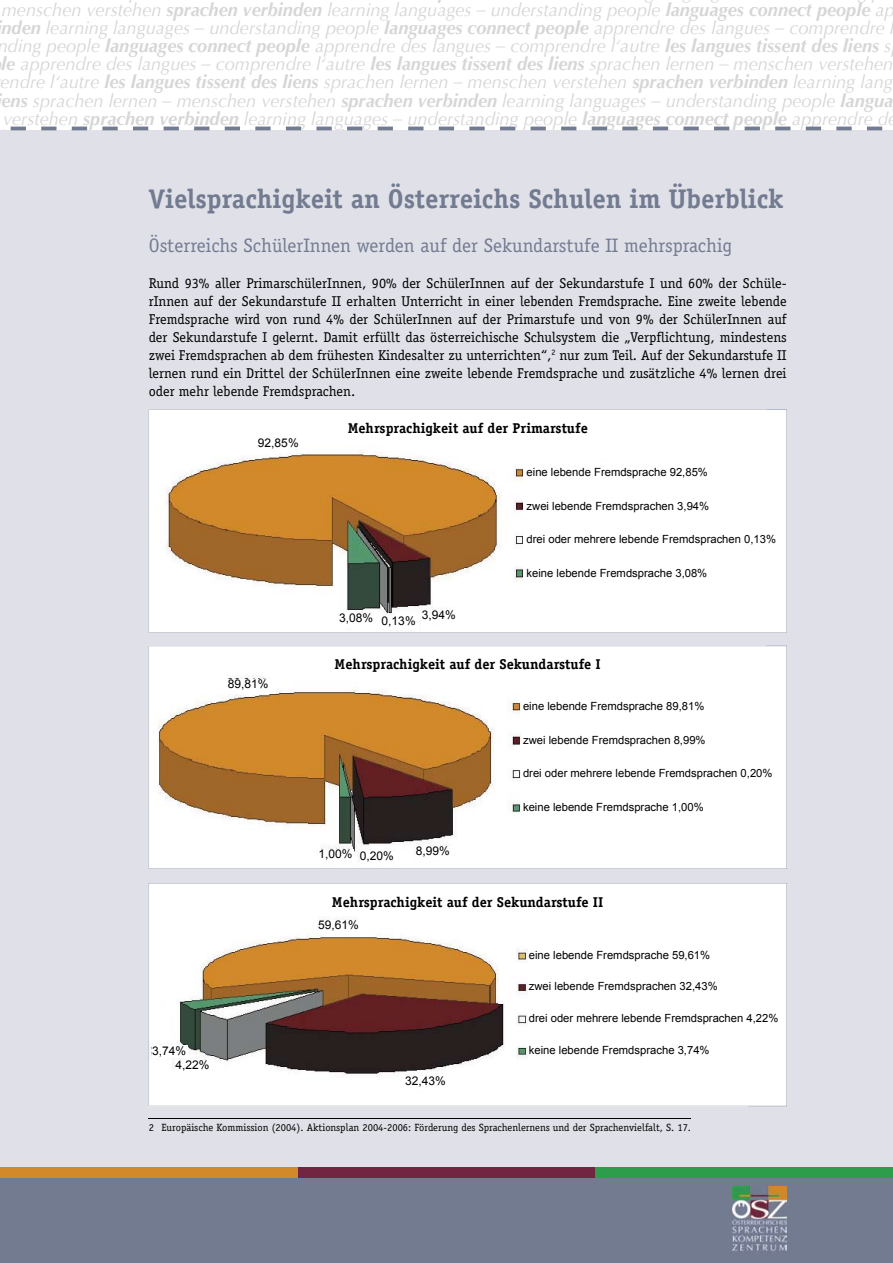
<style>
.page{position:relative;width:893px;height:1263px;background:#fff}
.page>*{position:absolute;margin:0;border:0;box-sizing:border-box;transform-origin:0 0}
.t1{font:700 27px "Officina Serif";color:#737b91}
.t2{font:19.5px "Officina Serif";color:#737b91}
.t3{font:italic 18.15px/18.1px "Optima";color:#d6d6d6;text-align:center}
.t4{font:14.25px/18px "Officina Serif";color:#000;text-align:justify}
.t5{font:700 14.25px "Officina Serif";color:#000}
.t6{font:12px/14.4px "Arial";color:#000}
.t7{font:11.25px "Arial";color:#000}
.t8{font:10.5px "Officina Serif";color:#000}
.s1{font-weight:700}
</style>
<div class="page">
<div style="left:0;top:130px;width:893px;height:1045px;background:#e0e1e8"></div>
<div style="left:0;top:1171px;width:893px;height:92px;background:#737b91"></div>
<div style="left:0;top:1167px;width:303px;height:11px;background:#d28929"></div>
<div style="left:298px;top:1167px;width:303px;height:11px;background:#722540"></div>
<div style="left:595px;top:1167px;width:298px;height:11px;background:#2e9d4b"></div>
<hr style="left:11px;top:127px;width:15px;height:3px;background:#737b91">
<hr style="left:41px;top:127px;width:16px;height:3px;background:#737b91">
<hr style="left:72px;top:127px;width:15px;height:3px;background:#737b91">
<hr style="left:102px;top:127px;width:16px;height:3px;background:#737b91">
<hr style="left:133px;top:127px;width:15px;height:3px;background:#737b91">
<hr style="left:164px;top:127px;width:15px;height:3px;background:#737b91">
<hr style="left:194px;top:127px;width:15px;height:3px;background:#737b91">
<hr style="left:225px;top:127px;width:15px;height:3px;background:#737b91">
<hr style="left:255px;top:127px;width:16px;height:3px;background:#737b91">
<hr style="left:286px;top:127px;width:15px;height:3px;background:#737b91">
<hr style="left:316px;top:127px;width:16px;height:3px;background:#737b91">
<hr style="left:347px;top:127px;width:15px;height:3px;background:#737b91">
<hr style="left:378px;top:127px;width:15px;height:3px;background:#737b91">
<hr style="left:408px;top:127px;width:15px;height:3px;background:#737b91">
<hr style="left:439px;top:127px;width:15px;height:3px;background:#737b91">
<hr style="left:469px;top:127px;width:16px;height:3px;background:#737b91">
<hr style="left:500px;top:127px;width:15px;height:3px;background:#737b91">
<hr style="left:531px;top:127px;width:15px;height:3px;background:#737b91">
<hr style="left:561px;top:127px;width:15px;height:3px;background:#737b91">
<hr style="left:592px;top:127px;width:15px;height:3px;background:#737b91">
<hr style="left:622px;top:127px;width:16px;height:3px;background:#737b91">
<hr style="left:653px;top:127px;width:15px;height:3px;background:#737b91">
<hr style="left:683px;top:127px;width:16px;height:3px;background:#737b91">
<hr style="left:714px;top:127px;width:15px;height:3px;background:#737b91">
<hr style="left:745px;top:127px;width:15px;height:3px;background:#737b91">
<hr style="left:775px;top:127px;width:15px;height:3px;background:#737b91">
<hr style="left:806px;top:127px;width:15px;height:3px;background:#737b91">
<hr style="left:836px;top:127px;width:16px;height:3px;background:#737b91">
<hr style="left:867px;top:127px;width:15px;height:3px;background:#737b91">
<img style="left:732px;top:1186px;width:54px;height:66px">
<hr style="left:149px;top:1118px;width:542px;height:1px;background:#000">
<svg style="left:149px;top:409px;width:638px;height:224px;background:#decab2"></svg>
<svg style="left:149px;top:646px;width:638px;height:223px;background:#d9c4ab"></svg>
<svg style="left:149px;top:883px;width:638px;height:223px;background:#d1c5ba"></svg>
<div style="left:524px;top:461px;width:256px;height:129px;background:#fff"></div>
<div style="left:521px;top:694px;width:259px;height:144px;background:#fff"></div>
<div style="left:528px;top:943px;width:231px;height:124px;background:#fff"></div>
<div style="left:258px;top:439px;width:48px;height:14px;background:#fff"></div>
<div style="left:339px;top:613px;width:42px;height:15px;background:#fff"></div>
<div style="left:382px;top:617px;width:37px;height:13px;background:#fff"></div>
<div style="left:422px;top:610px;width:48px;height:15px;background:#fff"></div>
<div style="left:319px;top:849px;width:35px;height:15px;background:#fff"></div>
<div style="left:360px;top:851px;width:48px;height:15px;background:#fff"></div>
<div style="left:416px;top:846px;width:48px;height:15px;background:#fff"></div>
<div style="left:228px;top:679px;width:48px;height:14px;background:#fff"></div>
<div style="left:152px;top:1046px;width:35px;height:12px;background:#fff"></div>
<div style="left:175px;top:1060px;width:39px;height:15px;background:#fff"></div>
<div style="left:405px;top:1076px;width:48px;height:15px;background:#fff"></div>
<div style="left:318px;top:920px;width:48px;height:15px;background:#fff"></div>
<p class="t3" style="left:-2px;top:1px;width:901px">menschen verstehen <span class="s1">sprachen verbinden</span> learning languages – understanding people <span class="s1">languages connect people</span> ap <span class="s1">nden</span> learning languages – understanding people <span class="s1">languages connect people</span> apprendre des langues – comprendre l nding people <span class="s1">languages connect people</span> apprendre des langues – comprendre l‘autre <span class="s1">les langues tissent des liens</span> s <span class="s1">le</span> apprendre des langues – comprendre l‘autre <span class="s1">les langues tissent des liens</span> sprachen lernen – menschen verstehen endre l‘autre <span class="s1">les langues tissent des liens</span> sprachen lernen – menschen verstehen <span class="s1">sprachen verbinden</span> learning lang <span class="s1">ens</span> sprachen lernen – menschen verstehen <span class="s1">sprachen verbinden</span> learning languages – understanding people <span class="s1">langua </span>verstehen <span class="s1">sprachen verbinden</span> learning languages – understanding people <span class="s1">languages connect people</span> apprendre de</p>
<h1 class="t1" style="left:149px;top:182px;width:636px">Vielsprachigkeit an Österreichs Schulen im Überblick</h1>
<p class="t2" style="left:149px;top:234px;width:585px">Österreichs SchülerInnen werden auf der Sekundarstufe II mehrsprachig</p>
<p class="t4" style="left:149px;top:274px;width:639px">Rund 93% aller PrimarschülerInnen, 90% der SchülerInnen auf der Sekundarstufe I und 60% der Schüle&shy;rInnen auf der Sekundarstufe II erhalten Unterricht in einer lebenden Fremdsprache. Eine zweite lebende Fremdsprache wird von rund 4% der SchülerInnen auf der Primarstufe und von 9% der SchülerInnen auf der Sekundarstufe I gelernt. Damit erfüllt das österreichische Schulsystem die „Verpflichtung, mindestens zwei Fremdsprachen ab dem frühesten Kindesalter zu unterrichten“,<sup>2</sup> nur zum Teil. Auf der Sekundarstufe II lernen rund ein Drittel der SchülerInnen eine zweite lebende Fremdsprache und zusätzliche 4% lernen drei oder mehr lebende Fremdsprachen.</p>
<p class="t5" style="left:348px;top:419px;width:242px">Mehrsprachigkeit auf der Primarstufe</p>
<p class="t6" style="left:258px;top:436px;width:42px">92,85%</p>
<p class="t6" style="left:228px;top:676px;width:42px">89,81%</p>
<p class="t6" style="left:175px;top:1043px;width:36px;text-indent:-23px">3,74%<br>4,22%</p>
<p class="t6" style="left:339px;top:612px;width:78px">3,08% 0,13%</p>
<p class="t6" style="left:422px;top:608px;width:36px">3,94%</p>
<p class="t7" style="left:527px;top:465px;width:183px">eine lebende Fremdsprache 92,85%</p>
<p class="t7" style="left:527px;top:498px;width:184px">zwei lebende Fremdsprachen 3,94%</p>
<p class="t7" style="left:527px;top:532px;width:251px">drei oder mehrere lebende Fremdsprachen 0,13%</p>
<p class="t7" style="left:527px;top:566px;width:182px">keine lebende Fremdsprache 3,08%</p>
<p class="t5" style="left:335px;top:656px;width:268px">Mehrsprachigkeit auf der Sekundarstufe I</p>
<p class="t6" style="left:319px;top:847px;width:77px">1,00% 0,20%</p>
<p class="t6" style="left:416px;top:843px;width:36px">8,99%</p>
<p class="t7" style="left:523px;top:699px;width:183px">eine lebende Fremdsprache 89,81%</p>
<p class="t7" style="left:523px;top:732px;width:184px">zwei lebende Fremdsprachen 8,99%</p>
<p class="t7" style="left:523px;top:766px;width:251px">drei oder mehrere lebende Fremdsprachen 0,20%</p>
<p class="t7" style="left:523px;top:800px;width:182px">keine lebende Fremdsprache 1,00%</p>
<p class="t5" style="left:332px;top:893px;width:273px">Mehrsprachigkeit auf der Sekundarstufe II</p>
<p class="t6" style="left:318px;top:918px;width:42px">59,61%</p>
<p class="t6" style="left:405px;top:1073px;width:42px">32,43%</p>
<p class="t7" style="left:529px;top:947px;width:183px">eine lebende Fremdsprache 59,61%</p>
<p class="t7" style="left:529px;top:979px;width:190px">zwei lebende Fremdsprachen 32,43%</p>
<p class="t7" style="left:529px;top:1011px;width:251px">drei oder mehrere lebende Fremdsprachen 4,22%</p>
<p class="t7" style="left:529px;top:1043px;width:182px">keine lebende Fremdsprache 3,74%</p>
<p class="t8" style="left:149px;top:1121px;width:544px">2 Europäische Kommission (2004). Aktionsplan 2004-2006: Förderung des Sprachenlernens und der Sprachenvielfalt, S. 17.</p>
</div>
